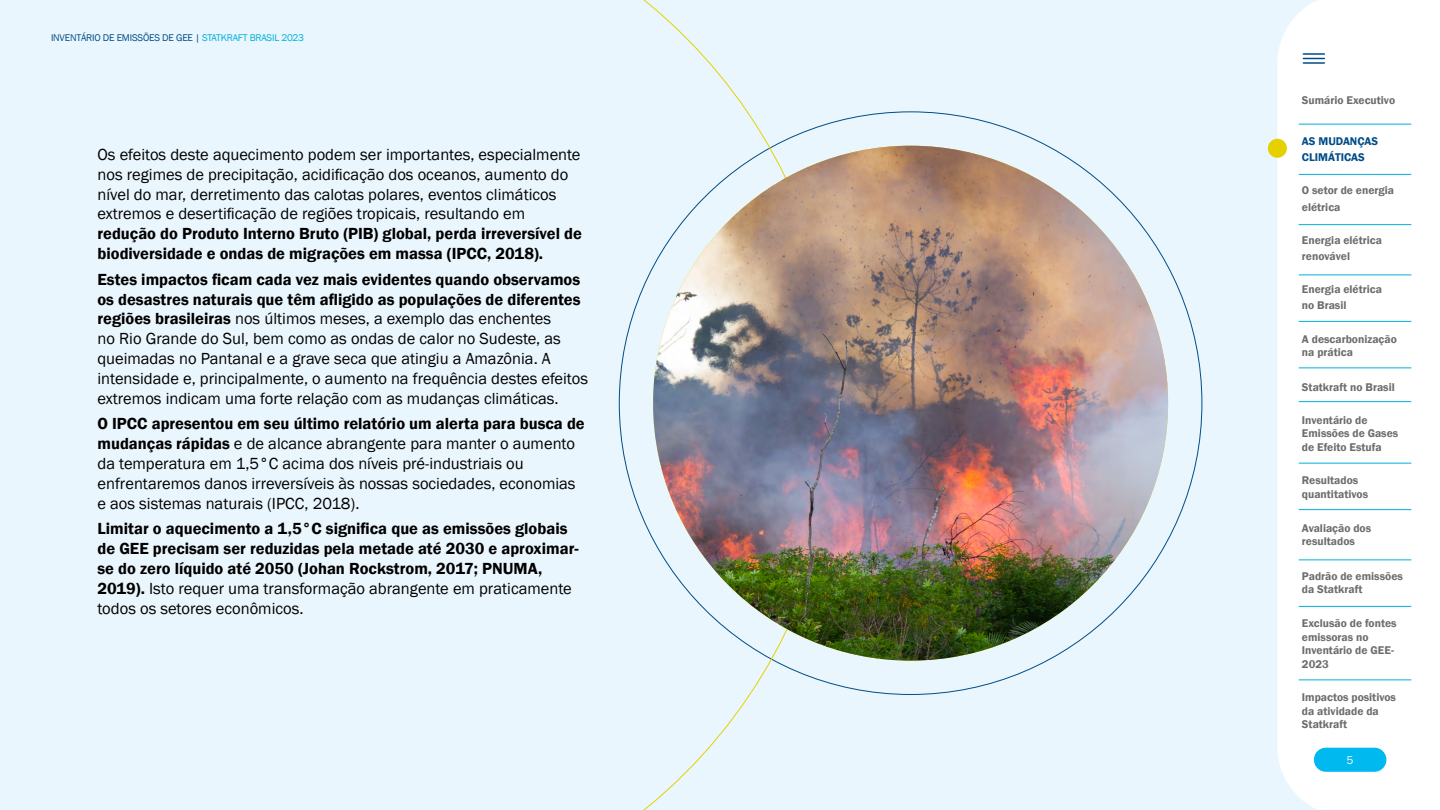
<style>
.page{position:relative;width:1440px;height:810px;background:#eaf6fd}
.page>*{position:absolute;margin:0;border:0;box-sizing:border-box;transform-origin:0 0}
.t1{font:16.5px/19.8px "Franklin Gothic";color:#000}
.t2{font:600 16.5px/19.8px "Franklin Gothic";color:#000}
.t3{font:600 11.48px/13.5px "Franklin Gothic";color:#6d6d6c}
.t4{font:600 11.48px/16.1px "Franklin Gothic";color:#004d88}
.t5{font:9.98px "Franklin Gothic";letter-spacing:-.02em;color:#004d88}
.t6{font:9.6px "Franklin";color:#fff}
.s1{color:#00b0db}
.s2{font-weight:600}
.s3{font-weight:400}
</style>
<div class="page">
<img style="left:653px;top:146px;width:515px;height:515px;border-radius:257px">
<div style="left:1277px;top:0;width:163px;height:810px;background:#fff"></div>
<div style="left:1268px;top:139px;width:19px;height:19px;background:#e6d100;border-radius:50%"></div>
<hr style="left:1299px;top:124px;width:112px;height:1px;background:#00b0db">
<hr style="left:1299px;top:174px;width:112px;height:1px;background:#00b0db">
<hr style="left:1299px;top:224px;width:112px;height:1px;background:#00b0db">
<hr style="left:1299px;top:274px;width:112px;height:1px;background:#00b0db">
<hr style="left:1299px;top:321px;width:112px;height:1px;background:#00b0db">
<hr style="left:1299px;top:367px;width:112px;height:1px;background:#00b0db">
<hr style="left:1299px;top:401px;width:112px;height:1px;background:#00b0db">
<hr style="left:1299px;top:463px;width:112px;height:1px;background:#00b0db">
<hr style="left:1299px;top:509px;width:112px;height:1px;background:#00b0db">
<hr style="left:1299px;top:559px;width:112px;height:1px;background:#00b0db">
<hr style="left:1299px;top:606px;width:112px;height:1px;background:#00b0db">
<hr style="left:1299px;top:679px;width:112px;height:1px;background:#00b0db">
<hr style="left:1303px;top:53px;width:21px;height:2px;background:#004d88">
<svg style="left:1303px;top:58px;width:21px;height:1px"></svg>
<hr style="left:1303px;top:62px;width:21px;height:2px;background:#004d88">
<div style="left:1314px;top:748px;width:72px;height:24px;background:#00b9ee;border-radius:12px"></div>
<p class="t5" style="left:51px;top:32px;width:255px">INVENTÁRIO DE EMISSÕES DE GEE | <span class="s1">STATKRAFT BRASIL 2023</span></p>
<p class="t1" style="left:98px;top:145px;width:485px">Os efeitos deste aquecimento podem ser importantes, especialmente nos regimes de precipitação, acidificação dos oceanos, aumento do nível do mar, derretimento das calotas polares, eventos climáticos extremos e desertificação de regiões tropicais, resultando em</p>
<p class="t2" style="left:98px;top:224px;width:486px">redução do Produto Interno Bruto (PIB) global, perda irreversível de biodiversidade e ondas de migrações em massa (IPCC, 2018).</p>
<p class="t1" style="left:98px;top:270px;width:492px"><span class="s2">Estes impactos ficam cada vez mais evidentes quando observamos os desastres naturais que têm afligido as populações de diferentes regiões brasileiras</span> nos últimos meses, a exemplo das enchentes<br>no Rio Grande do Sul, bem como as ondas de calor no Sudeste, as queimadas no Pantanal e a grave seca que atingiu a Amazônia. A intensidade e, principalmente, o aumento na frequência destes efeitos extremos indicam uma forte relação com as mudanças climáticas.</p>
<p class="t1" style="left:98px;top:414px;width:489px"><span class="s2">O IPCC apresentou em seu último relatório um alerta para busca de mudanças rápidas</span> e de alcance abrangente para manter o aumento da temperatura em 1,5°C acima dos níveis pré-industriais ou enfrentaremos danos irreversíveis às nossas sociedades, economias e aos sistemas naturais (IPCC, 2018).</p>
<p class="t2" style="left:98px;top:519px;width:483px">Limitar o aquecimento a 1,5°C significa que as emissões globais de GEE precisam ser reduzidas pela metade até 2030 e aproximar&shy;se do zero líquido até 2050 (Johan Rockstrom, 2017; PNUMA, 2019). <span class="s3">Isto requer uma transformação abrangente em praticamente todos os setores econômicos.</span></p>
<p class="t3" style="left:1302px;top:93px;width:95px">Sumário Executivo</p>
<p class="t4" style="left:1302px;top:133px;width:78px">AS MUDANÇAS<br>CLIMÁTICAS</p>
<p class="t3" style="left:1302px;top:183px;width:94px;line-height:16.1px">O setor de energia elétrica</p>
<p class="t3" style="left:1302px;top:232px;width:82px;line-height:16.1px">Energia elétrica renovável</p>
<p class="t3" style="left:1302px;top:282px;width:82px;line-height:16.1px">Energia elétrica no Brasil</p>
<p class="t3" style="left:1302px;top:332px;width:96px">A descarbonização na prática</p>
<p class="t3" style="left:1302px;top:380px;width:94px">Statkraft no Brasil</p>
<p class="t3" style="left:1302px;top:413px;width:98px">Inventário de<br>Emissões de Gases de Efeito Estufa</p>
<p class="t3" style="left:1302px;top:474px;width:68px">Resultados quantitativos</p>
<p class="t3" style="left:1302px;top:521px;width:71px">Avaliação dos resultados</p>
<p class="t3" style="left:1302px;top:569px;width:102px">Padrão de emissões da Statkraft</p>
<p class="t3" style="left:1302px;top:617px;width:96px">Exclusão de fontes emissoras no<br>Inventário de GEE-<br>2023</p>
<p class="t3" style="left:1302px;top:691px;width:96px">Impactos positivos da atividade da<br>Statkraft</p>
<p class="t6" style="left:1347px;top:754px;width:8px">5</p>
</div>
